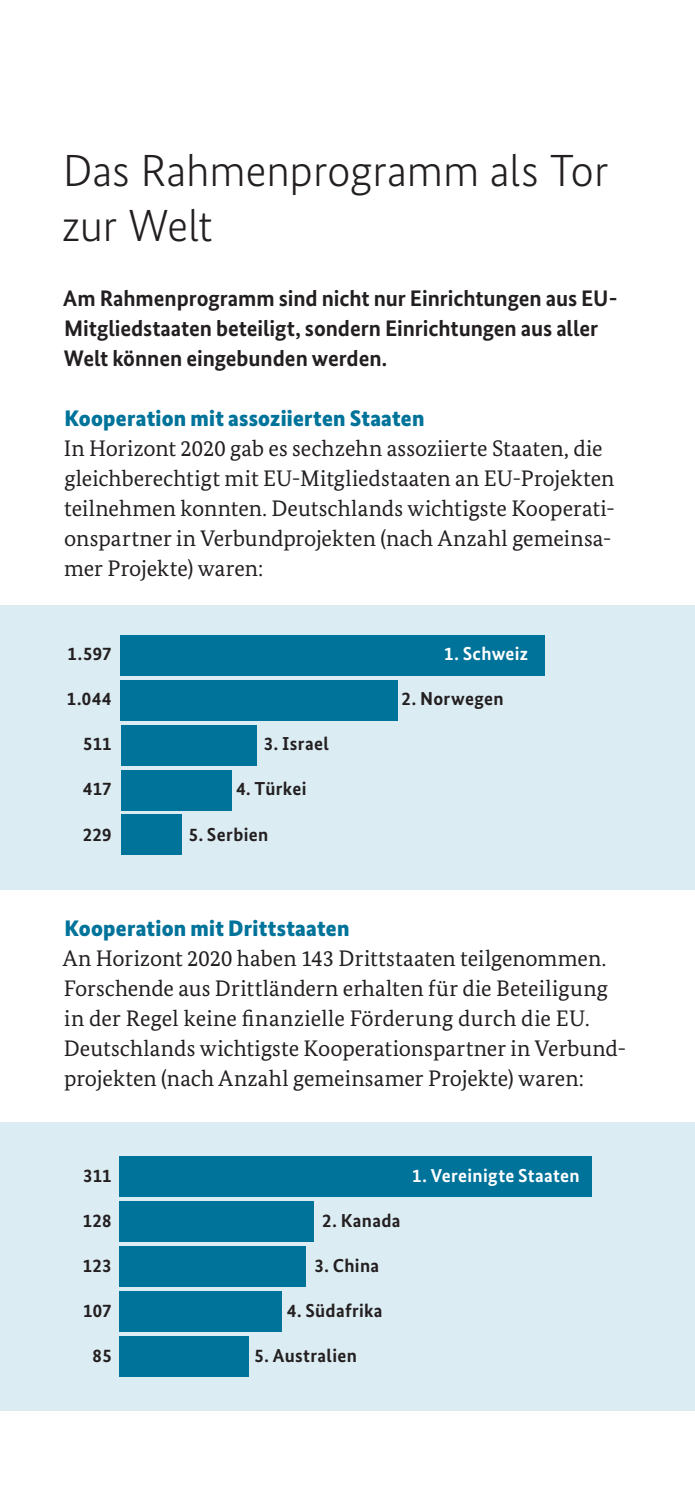
<style>
.page{position:relative;width:695px;height:1489px;background:#fff}
.page>*{position:absolute;margin:0;border:0;box-sizing:border-box;transform-origin:0 0}
.t1{font:300 45px/55px "Bundes Sans";letter-spacing:-.005em;color:#231f20}
.t2{font:22.5px/30px "Bundes Serif";letter-spacing:.005em;color:#231f20}
.t3{font:700 22.5px/30px "Bundes Sans";letter-spacing:-.005em;color:#231f20}
.t4{font:900 22.5px "Bundes Sans";letter-spacing:.01em;color:#00739a}
.t5{font:700 18.75px "Bundes Sans";letter-spacing:.02em;color:#231f20}
.t6{font:700 18.75px "Bundes Sans";letter-spacing:.015em;color:#fff}
</style>
<div class="page">
<div style="left:0;top:605px;width:694px;height:284px;background:#dcecf3"></div>
<div style="left:120px;top:635px;width:425px;height:40px;background:#00739a"></div>
<div style="left:120px;top:680px;width:278px;height:40px;background:#00739a"></div>
<div style="left:120px;top:725px;width:136px;height:40px;background:#00739a"></div>
<div style="left:120px;top:769px;width:111px;height:41px;background:#00739a"></div>
<div style="left:120px;top:814px;width:61px;height:41px;background:#00739a"></div>
<div style="left:0;top:1122px;width:694px;height:288px;background:#dcecf3"></div>
<div style="left:119px;top:1156px;width:473px;height:40px;background:#00739a"></div>
<div style="left:119px;top:1201px;width:195px;height:40px;background:#00739a"></div>
<div style="left:119px;top:1246px;width:187px;height:40px;background:#00739a"></div>
<div style="left:119px;top:1291px;width:163px;height:40px;background:#00739a"></div>
<div style="left:119px;top:1335px;width:129px;height:41px;background:#00739a"></div>
<h1 class="t1" style="left:62px;top:143px;width:548px">Das Rahmenprogramm als Tor zur Welt</h1>
<p class="t3" style="left:63px;top:283px;width:555px">Am Rahmenprogramm sind nicht nur Einrichtungen aus EU-<br>Mitgliedstaaten beteiligt, sondern Einrichtungen aus aller<br>Welt können eingebunden werden.</p>
<p class="t4" style="left:65px;top:405px;width:361px">Kooperation mit assoziierten Staaten</p>
<p class="t2" style="left:64px;top:433px;width:552px">In Horizont 2020 gab es sechzehn assoziierte Staaten, die gleichberechtigt mit EU-Mitgliedstaaten an EU-Projekten teilnehmen konnten. Deutschlands wichtigste Kooperati&shy;onspartner in Verbundprojekten (nach Anzahl gemeinsa&shy;mer Projekte) waren:</p>
<p class="t5" style="left:67px;top:642px;width:46px">1.597</p>
<p class="t5" style="left:67px;top:687px;width:46px">1.044</p>
<p class="t5" style="left:83px;top:732px;width:30px">511</p>
<p class="t5" style="left:83px;top:777px;width:30px">417</p>
<p class="t5" style="left:83px;top:822px;width:30px">229</p>
<p class="t5" style="left:264px;top:732px;width:66px">3. Israel</p>
<p class="t5" style="left:236px;top:777px;width:72px">4. Türkei</p>
<p class="t5" style="left:189px;top:822px;width:81px">5. Serbien</p>
<p class="t6" style="left:444px;top:642px;width:86px">1. Schweiz</p>
<p class="t5" style="left:401px;top:687px;width:104px">2. Norwegen</p>
<p class="t4" style="left:65px;top:915px;width:286px">Kooperation mit Drittstaaten</p>
<p class="t2" style="left:63px;top:943px;width:565px">An Horizont 2020 haben 143 Drittstaaten teilgenommen.<br>Forschende aus Drittländern erhalten für die Beteiligung in der Regel keine finanzielle Förderung durch die EU.<br>Deutschlands wichtigste Kooperationspartner in Verbund&shy;projekten (nach Anzahl gemeinsamer Projekte) waren:</p>
<p class="t5" style="left:83px;top:1163px;width:30px">311</p>
<p class="t5" style="left:83px;top:1208px;width:30px">128</p>
<p class="t5" style="left:83px;top:1253px;width:30px">123</p>
<p class="t5" style="left:83px;top:1298px;width:30px">107</p>
<p class="t5" style="left:93px;top:1343px;width:21px">85</p>
<p class="t5" style="left:322px;top:1208px;width:80px">2. Kanada</p>
<p class="t5" style="left:314px;top:1253px;width:66px">3. China</p>
<p class="t5" style="left:287px;top:1298px;width:97px">4. Südafrika</p>
<p class="t5" style="left:254px;top:1343px;width:104px">5. Australien</p>
<p class="t6" style="left:412px;top:1163px;width:169px">1. Vereinigte Staaten</p>
</div>
